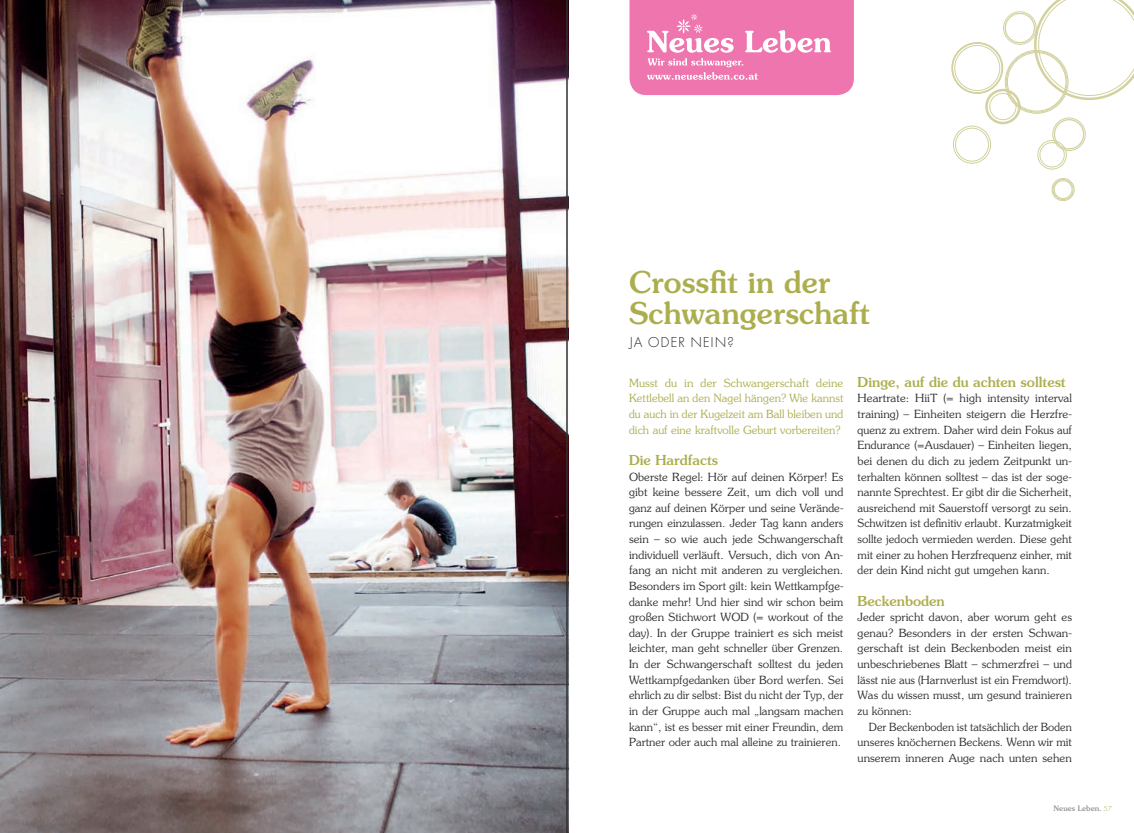
<style>
.page{position:relative;width:1134px;height:833px;background:#fff}
.page>*{position:absolute;margin:0;border:0;box-sizing:border-box;transform-origin:0 0}
.t1{font:500 30px/31.2px "Souvenir Std";letter-spacing:.01em;color:#acae4e}
.t2{font:300 15px "Futura EF";letter-spacing:.05em;color:#312f30}
.t3{font:500 13.75px "Souvenir Std";letter-spacing:.005em;color:#acae4e}
.t4{font:300 11.25px/15.6px "Souvenir Std";letter-spacing:.005em;color:#312f30;text-align:justify}
.t5{font:300 11.25px/15.6px "Souvenir Std";letter-spacing:.005em;color:#acae4e;text-align:justify}
.t6{font:500 7.5px "Souvenir Std";letter-spacing:.01em;color:#939598}
.s1{font-family:"Futura EF";font-weight:300;color:#acae4e}
</style>
<div class="page">
<svg style="left:1034px;top:0;width:100px;height:100px"></svg>
<div style="left:985px;top:89px;width:36px;height:35px;border:2px solid #d2d19f;border-radius:50%"></div>
<div style="left:989px;top:93px;width:27px;height:27px;border:1px solid #d2d19f;border-radius:50%"></div>
<div style="left:951px;top:42px;width:52px;height:52px;border:2px solid #d2d19f;border-radius:50%"></div>
<div style="left:954px;top:45px;width:46px;height:46px;border:1px solid #d2d19f;border-radius:50%"></div>
<div style="left:953px;top:126px;width:38px;height:37px;border:1px solid #d2d19f;border-radius:50%"></div>
<div style="left:955px;top:128px;width:34px;height:33px;border:1px solid #d2d19f;border-radius:50%"></div>
<div style="left:1003px;top:12px;width:33px;height:32px;border:1px solid #d2d19f;border-radius:50%"></div>
<div style="left:1005px;top:13px;width:30px;height:30px;border:1px solid #d2d19f;border-radius:50%"></div>
<div style="left:1006px;top:51px;width:61px;height:62px;border:1px solid #d2d19f;border-radius:50%"></div>
<div style="left:1007px;top:52px;width:59px;height:59px;border:1px solid #d2d19f;border-radius:50%"></div>
<div style="left:1052px;top:118px;width:33px;height:33px;border:1px solid #d2d19f;border-radius:50%"></div>
<div style="left:1054px;top:119px;width:30px;height:30px;border:1px solid #d2d19f;border-radius:50%"></div>
<div style="left:1037px;top:140px;width:29px;height:29px;border:1px solid #d2d19f;border-radius:50%"></div>
<div style="left:1040px;top:142px;width:24px;height:25px;border:1px solid #d2d19f;border-radius:50%"></div>
<div style="left:1052px;top:178px;width:22px;height:23px;border:1px solid #d2d19f;border-radius:50%"></div>
<div style="left:1053px;top:179px;width:20px;height:21px;border:1px solid #d2d19f;border-radius:50%"></div>
<div style="left:1054px;top:180px;width:18px;height:19px;border:1px solid #d2d19f;border-radius:50%"></div>
<img style="left:0;top:0;width:567px;height:833px">
<svg style="left:629px;top:0;width:225px;height:95px"></svg>
<hr style="left:567px;top:0;width:1px;height:833px;background:#312f30">
<h1 class="t1" style="left:629px;top:266px;width:242px">Crossfit in der<br>Schwangerschaft</h1>
<h2 class="t2" style="left:629px;top:334px;width:107px">JA ODER NEIN?</h2>
<p class="t5" style="left:629px;top:375px;width:216px">Musst du in der Schwangerschaft deine Kettlebell an den Nagel hängen? Wie kannst du auch in der Kugelzeit am Ball bleiben und dich auf eine kraftvolle Geburt vorbereiten?</p>
<p class="t3" style="left:629px;top:451px;width:90px">Die Hardfacts</p>
<p class="t4" style="left:629px;top:469px;width:216px">Oberste Regel: Hör auf deinen Körper! Es gibt keine bessere Zeit, um dich voll und ganz auf deinen Körper und seine Verände&shy;rungen einzulassen. Jeder Tag kann anders sein – so wie auch jede Schwangerschaft individuell verläuft. Versuch, dich von An&shy;fang an nicht mit anderen zu vergleichen.<br>Besonders im Sport gilt: kein Wettkampfge&shy;danke mehr! Und hier sind wir schon beim großen Stichwort WOD (= workout of the day). In der Gruppe trainiert es sich meist leichter, man geht schneller über Grenzen.<br>In der Schwangerschaft solltest du jeden Wettkampfgedanken über Bord werfen. Sei ehrlich zu dir selbst: Bist du nicht der Typ, der in der Gruppe auch mal „langsam machen kann“, ist es besser mit einer Freundin, dem Partner oder auch mal alleine zu trainieren.</p>
<p class="t3" style="left:857px;top:373px;width:210px">Dinge, auf die du achten solltest</p>
<p class="t4" style="left:857px;top:390px;width:216px">Heartrate: HiiT (= high intensity interval training) – Einheiten steigern die Herzfre&shy;quenz zu extrem. Daher wird dein Fokus auf Endurance (=Ausdauer) – Einheiten liegen, bei denen du dich zu jedem Zeitpunkt un&shy;terhalten können solltest – das ist der soge&shy;nannte Sprechtest. Er gibt dir die Sicherheit, ausreichend mit Sauerstoff versorgt zu sein.<br>Schwitzen ist definitiv erlaubt. Kurzatmigkeit sollte jedoch vermieden werden. Diese geht mit einer zu hohen Herzfrequenz einher, mit der dein Kind nicht gut umgehen kann.</p>
<p class="t3" style="left:857px;top:592px;width:89px">Beckenboden</p>
<p class="t4" style="left:857px;top:609px;width:216px">Jeder spricht davon, aber worum geht es genau? Besonders in der ersten Schwan&shy;gerschaft ist dein Beckenboden meist ein unbeschriebenes Blatt – schmerzfrei – und lässt nie aus (Harnverlust ist ein Fremdwort).<br>Was du wissen musst, um gesund trainieren zu können:</p>
<p class="t4" style="left:857px;top:719px;width:216px;text-indent:11px">Der Beckenboden ist tatsächlich der Boden unseres knöchernen Beckens. Wenn wir mit unserem inneren Auge nach unten sehen</p>
<p class="t6" style="left:1053px;top:803px;width:60px">Neues Leben. <span class="s1">57</span></p>
</div>
